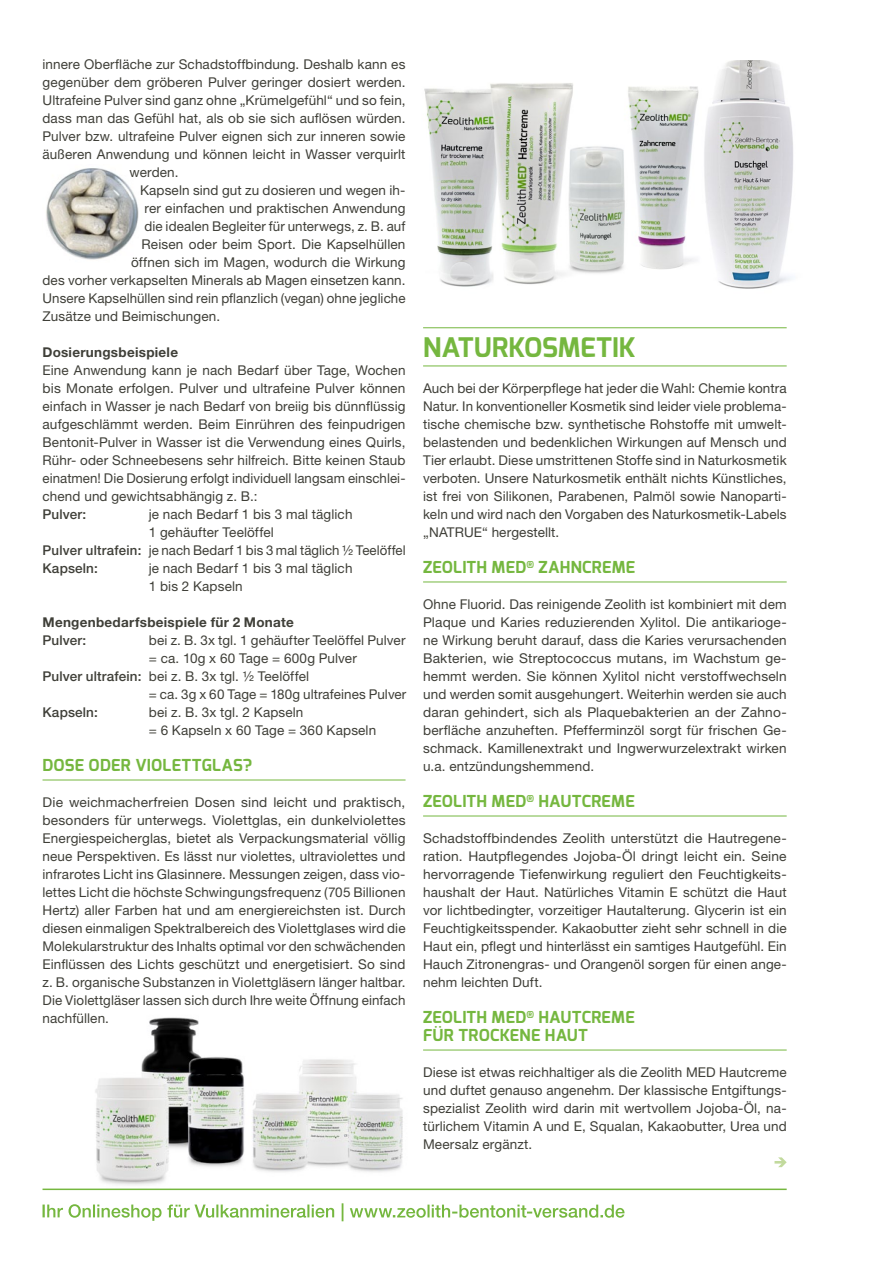
<style>
.page{position:relative;width:893px;height:1263px;background:#fff}
.page>*{position:absolute;margin:0;border:0;box-sizing:border-box;transform-origin:0 0}
.t1{font:700 27px "Exo";color:#75b73f}
.t2{font:700 16.5px/18px "Exo";letter-spacing:.015em;color:#75b73f}
.t3{font:13.5px/18px "Helvetica Neue LT Std";letter-spacing:.01em;color:#3f3f38;text-align:justify}
.t4{font:700 13.5px "Helvetica Neue LT Std";letter-spacing:.02em;color:#3f3f38}
.t5{font:500 13.5px "Helvetica Neue LT Std";letter-spacing:.01em;color:#3f3f38}
.s1{font-weight:500}
</style>
<div class="page">
<img style="left:90px;top:1017px;width:317px;height:205px">
<img style="left:46px;top:168px;width:93px;height:92px">
<svg style="left:43px;top:1204px;width:291px;height:17px"></svg>
<hr style="left:43px;top:1188px;width:744px;height:2px;background:#75b73f">
<svg style="left:342px;top:1203px;width:283px;height:18px"></svg>
<hr style="left:43px;top:780px;width:363px;height:1px;background:#75b73f">
<svg style="left:774px;top:1157px;width:13px;height:10px"></svg>
<hr style="left:423px;top:327px;width:364px;height:1px;background:#75b73f">
<hr style="left:423px;top:366px;width:364px;height:1px;background:#75b73f">
<hr style="left:423px;top:582px;width:364px;height:1px;background:#75b73f">
<hr style="left:423px;top:816px;width:364px;height:1px;background:#75b73f">
<hr style="left:423px;top:1050px;width:364px;height:1px;background:#75b73f">
<img style="left:424px;top:61px;width:369px;height:228px">
<p class="t3" style="left:43px;top:55px;width:364px">innere Oberfläche zur Schadstoffbindung. Deshalb kann es</p>
<p class="t3" style="left:43px;top:73px;width:364px">gegenüber dem gröberen Pulver geringer dosiert werden.</p>
<p class="t3" style="left:43px;top:91px;width:365px">Ultrafeine Pulver sind ganz ohne „Krümelgefühl“ und so fein,</p>
<p class="t3" style="left:43px;top:109px;width:365px">dass man das Gefühl hat, als ob sie sich auflösen würden.</p>
<p class="t3" style="left:43px;top:127px;width:364px">Pulver bzw. ultrafeine Pulver eignen sich zur inneren sowie</p>
<p class="t3" style="left:43px;top:145px;width:365px">äußeren Anwendung und können leicht in Wasser verquirlt</p>
<p class="t3" style="left:130px;top:163px;width:51px">werden.</p>
<p class="t3" style="left:140px;top:181px;width:267px">Kapseln sind gut zu dosieren und wegen ih-</p>
<p class="t3" style="left:145px;top:199px;width:263px">rer einfachen und praktischen Anwendung</p>
<p class="t3" style="left:145px;top:217px;width:262px">die idealen Begleiter für unterwegs, z. B. auf</p>
<p class="t3" style="left:142px;top:235px;width:265px">Reisen oder beim Sport. Die Kapselhüllen</p>
<p class="t3" style="left:131px;top:253px;width:276px">öffnen sich im Magen, wodurch die Wirkung</p>
<p class="t3" style="left:43px;top:271px;width:365px">des vorher verkapselten Minerals ab Magen einsetzen kann.</p>
<p class="t3" style="left:43px;top:289px;width:365px">Unsere Kapselhüllen sind rein pflanzlich (vegan) ohne jegliche</p>
<p class="t3" style="left:43px;top:307px;width:179px">Zusätze und Beimischungen.</p>
<p class="t4" style="left:43px;top:344px;width:137px">Dosierungsbeispiele</p>
<p class="t3" style="left:43px;top:361px;width:364px">Eine Anwendung kann je nach Bedarf über Tage, Wochen bis Monate erfolgen. Pulver und ultrafeine Pulver können einfach in Wasser je nach Bedarf von breiig bis dünnflüssig aufgeschlämmt werden. Beim Einrühren des feinpudrigen Bentonit-Pulver in Wasser ist die Verwendung eines Quirls, Rühr- oder Schneebesens sehr hilfreich. Bitte keinen Staub einatmen! Die Dosierung erfolgt individuell langsam einschlei&shy;chend und gewichtsabhängig z. B.:</p>
<p class="t5" style="left:43px;top:506px;width:45px">Pulver:</p>
<p class="t3" style="left:149px;top:505px;width:205px">je nach Bedarf 1 bis 3 mal täglich</p>
<p class="t3" style="left:149px;top:523px;width:126px">1 gehäufter Teelöffel</p>
<p class="t3" style="left:43px;top:541px;width:365px"><span class="s1">Pulver ultrafein:</span> je nach Bedarf 1 bis 3 mal täglich ½ Teelöffel</p>
<p class="t5" style="left:43px;top:560px;width:57px">Kapseln:</p>
<p class="t3" style="left:149px;top:559px;width:205px">je nach Bedarf 1 bis 3 mal täglich<br>1 bis 2 Kapseln</p>
<p class="t4" style="left:43px;top:614px;width:253px">Mengenbedarfsbeispiele für 2 Monate</p>
<p class="t5" style="left:43px;top:632px;width:45px">Pulver:</p>
<p class="t3" style="left:149px;top:631px;width:258px">bei z. B. 3x tgl. 1 gehäufter Teelöffel Pulver</p>
<p class="t3" style="left:149px;top:649px;width:210px">= ca. 10g x 60 Tage = 600g Pulver</p>
<p class="t3" style="left:43px;top:667px;width:268px"><span class="s1">Pulver ultrafein:</span> bei z. B. 3x tgl. ½ Teelöffel</p>
<p class="t3" style="left:149px;top:685px;width:259px">= ca. 3g x 60 Tage = 180g ultrafeines Pulver</p>
<p class="t5" style="left:43px;top:704px;width:57px">Kapseln:</p>
<p class="t3" style="left:149px;top:703px;width:229px">bei z. B. 3x tgl. 2 Kapseln<br>= 6 Kapseln x 60 Tage = 360 Kapseln</p>
<p class="t2" style="left:43px;top:756px;width:211px">DOSE ODER VIOLETTGLAS?</p>
<p class="t3" style="left:43px;top:793px;width:365px">Die weichmacherfreien Dosen sind leicht und praktisch, besonders für unterwegs. Violettglas, ein dunkelviolettes Energiespeicherglas, bietet als Verpackungsmaterial völlig neue Perspektiven. Es lässt nur violettes, ultraviolettes und infrarotes Licht ins Glasinnere. Messungen zeigen, dass vio&shy;lettes Licht die höchste Schwingungsfrequenz (705 Billionen Hertz) aller Farben hat und am energiereichsten ist. Durch diesen einmaligen Spektralbereich des Violettglases wird die Molekularstruktur des Inhalts optimal vor den schwächenden Einflüssen des Lichts geschützt und energetisiert. So sind z. B. organische Substanzen in Violettgläsern länger haltbar.<br>Die Violettgläser lassen sich durch Ihre weite Öffnung einfach nachfüllen.</p>
<h1 class="t1" style="left:423px;top:330px;width:18px">NATUR</h1>
<h1 class="t1" style="left:508px;top:330px;width:66px">KOSMETI</h1>
<h1 class="t1" style="left:619px;top:330px;width:18px">K</h1>
<p class="t3" style="left:423px;top:379px;width:365px">Auch bei der Körperpflege hat jeder die Wahl: Chemie kontra Natur. In konventioneller Kosmetik sind leider viele problema&shy;tische chemische bzw. synthetische Rohstoffe mit umwelt&shy;belastenden und bedenklichen Wirkungen auf Mensch und Tier erlaubt. Diese umstrittenen Stoffe sind in Naturkosmetik verboten. Unsere Naturkosmetik enthält nichts Künstliches, ist frei von Silikonen, Parabenen, Palmöl sowie Nanoparti&shy;keln und wird nach den Vorgaben des Naturkosmetik-Labels „NATRUE“ hergestellt.</p>
<p class="t2" style="left:423px;top:558px;width:81px">ZEOLITH MED</p>
<p class="t2" style="left:526px;top:558px;width:110px"><sup>®</sup> ZAHNCREME</p>
<p class="t3" style="left:423px;top:595px;width:365px">Ohne Fluorid. Das reinigende Zeolith ist kombiniert mit dem Plaque und Karies reduzierenden Xylitol. Die antikarioge&shy;ne Wirkung beruht darauf, dass die Karies verursachenden Bakterien, wie Streptococcus mutans, im Wachstum ge&shy;hemmt werden. Sie können Xylitol nicht verstoffwechseln und werden somit ausgehungert. Weiterhin werden sie auch daran gehindert, sich als Plaquebakterien an der Zahno&shy;berfläche anzuheften. Pfefferminzöl sorgt für frischen Ge&shy;schmack. Kamillenextrakt und Ingwerwurzelextrakt wirken u.a. entzündungshemmend.</p>
<p class="t2" style="left:423px;top:792px;width:81px">ZEOLITH MED</p>
<p class="t2" style="left:526px;top:792px;width:110px"><sup>®</sup> HAUTCREME</p>
<p class="t3" style="left:423px;top:829px;width:365px">Schadstoffbindendes Zeolith unterstützt die Hautregene&shy;ration. Hautpflegendes Jojoba-Öl dringt leicht ein. Seine hervorragende Tiefenwirkung reguliert den Feuchtigkeits&shy;haushalt der Haut. Natürliches Vitamin E schützt die Haut vor lichtbedingter, vorzeitiger Hautalterung. Glycerin ist ein Feuchtigkeitsspender. Kakaobutter zieht sehr schnell in die Haut ein, pflegt und hinterlässt ein samtiges Hautgefühl. Ein Hauch Zitronengras- und Orangenöl sorgen für einen ange&shy;nehm leichten Duft.</p>
<p class="t2" style="left:423px;top:1008px;width:81px">ZEOLITH MED</p>
<p class="t2" style="left:423px;top:1008px;width:213px;text-indent:103px"><sup>®</sup> HAUTCREME<br>FÜR TROCKENE HAUT</p>
<p class="t3" style="left:423px;top:1063px;width:365px">Diese ist etwas reichhaltiger als die Zeolith MED Hautcreme und duftet genauso angenehm. Der klassische Entgiftungs&shy;spezialist Zeolith wird darin mit wertvollem Jojoba-Öl, na&shy;türlichem Vitamin A und E, Squalan, Kakaobutter, Urea und Meersalz ergänzt.</p>
</div>
